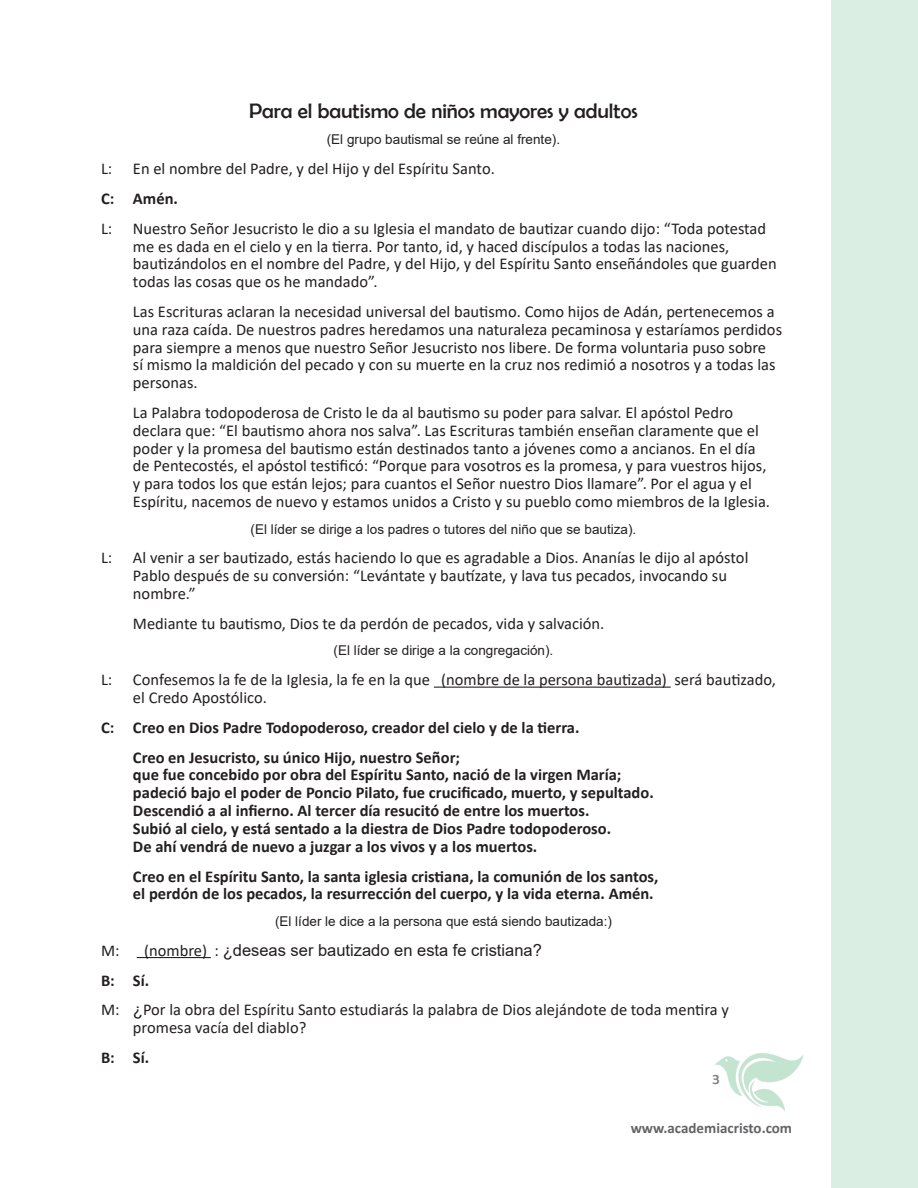
<style>
.page{position:relative;width:918px;height:1188px;background:#fff}
.page>*{position:absolute;margin:0;border:0;box-sizing:border-box;transform-origin:0 0}
.t1{font:21px "Berlin Sans FB";color:#231f20}
.t2{font:16.5px/17.9px "Calibri";color:#231f20}
.t3{font:700 16.5px/17.9px "Calibri";color:#231f20}
.t4{font:16.5px "Arial";color:#231f20}
.t5{font:700 15px "Calibri";color:#636366}
.t6{font:15px "Berlin Sans FB";color:#808285}
.t7{font:13.5px "Arial";color:#231f20}
.s1{font-family:"Calibri"}
.s2{font-family:"Arial"}
</style>
<div class="page">
<div style="left:832px;top:0;width:86px;height:1188px;background:#daeee3"></div>
<hr style="left:434px;top:687px;width:237px;height:1px;background:#231f20">
<hr style="left:137px;top:957px;width:74px;height:1px;background:#231f20">
<img style="left:715px;top:1053px;width:89px;height:59px">
<p class="t1" style="left:249px;top:99px;width:390px">Para el bautismo de niños mayores y adultos</p>
<p class="t7" style="left:327px;top:130px;width:235px">(El grupo bautismal se reúne al frente).</p>
<p class="t2" style="left:101px;top:159px;width:395px">L: En el nombre del Padre, y del Hijo y del Espíritu Santo.</p>
<p class="t3" style="left:101px;top:189px;width:78px">C: Amén.</p>
<p class="t2" style="left:133px;top:219px;width:645px;text-indent:-32px">L: Nuestro Señor Jesucristo le dio a su Iglesia el mandato de bautizar cuando dijo: “Toda potestad me es dada en el cielo y en la tierra. Por tanto, id, y haced discípulos a todas las naciones, bautizándolos en el nombre del Padre, y del Hijo, y del Espíritu Santo enseñándoles que guarden todas las cosas que os he mandado”.</p>
<p class="t2" style="left:133px;top:302px;width:651px">Las Escrituras aclaran la necesidad universal del bautismo. Como hijos de Adán, pertenecemos a una raza caída. De nuestros padres heredamos una naturaleza pecaminosa y estaríamos perdidos para siempre a menos que nuestro Señor Jesucristo nos libere. De forma voluntaria puso sobre<br>sí mismo la maldición del pecado y con su muerte en la cruz nos redimió a nosotros y a todas las personas.</p>
<p class="t2" style="left:133px;top:403px;width:639px">La Palabra todopoderosa de Cristo le da al bautismo su poder para salvar. El apóstol Pedro declara que: “El bautismo ahora nos salva”. Las Escrituras también enseñan claramente que el poder y la promesa del bautismo están destinados tanto a jóvenes como a ancianos. En el día de Pentecostés, el apóstol testificó: “Porque para vosotros es la promesa, y para vuestros hijos, y para todos los que están lejos; para cuantos el Señor nuestro Dios llamare”. Por el agua y el Espíritu, nacemos de nuevo y estamos unidos a Cristo y su pueblo como miembros de la Iglesia.</p>
<p class="t7" style="left:251px;top:520px;width:387px">(El líder se dirige a los padres o tutores del niño que se bautiza).</p>
<p class="t2" style="left:133px;top:549px;width:617px;text-indent:-32px">L: Al venir a ser bautizado, estás haciendo lo que es agradable a Dios. Ananías le dijo al apóstol<br>Pablo después de su conversión: “Levántate y bautízate, y lava tus pecados, invocando su nombre.”</p>
<p class="t2" style="left:133px;top:614px;width:473px">Mediante tu bautismo, Dios te da perdón de pecados, vida y salvación.</p>
<p class="t7" style="left:334px;top:641px;width:221px">(El líder se dirige a la congregación).</p>
<p class="t2" style="left:133px;top:670px;width:644px;text-indent:-32px">L: Confesemos la fe de la Iglesia, la fe en la que (nombre de la persona bautizada) será bautizado, el Credo Apostólico.</p>
<p class="t3" style="left:101px;top:718px;width:480px">C: Creo en Dios Padre Todopoderoso, creador del cielo y de la tierra.</p>
<p class="t3" style="left:133px;top:748px;width:522px">Creo en Jesucristo, su único Hijo, nuestro Señor;<br>que fue concebido por obra del Espíritu Santo, nació de la virgen María; padeció bajo el poder de Poncio Pilato, fue crucificado, muerto, y sepultado.<br>Descendió a al infierno. Al tercer día resucitó de entre los muertos.<br>Subió al cielo, y está sentado a la diestra de Dios Padre todopoderoso.<br>De ahí vendrá de nuevo a juzgar a los vivos y a los muertos.</p>
<p class="t3" style="left:133px;top:867px;width:527px">Creo en el Espíritu Santo, la santa iglesia cristiana, la comunión de los santos, el perdón de los pecados, la resurrección del cuerpo, y la vida eterna. Amén.</p>
<p class="t7" style="left:275px;top:912px;width:338px">(El líder le dice a la persona que está siendo bautizada:)</p>
<p class="t2" style="left:101px;top:941px;width:20px">M:</p>
<p class="t4" style="left:144px;top:939px;width:399px"><span class="s1">(nombre) :</span> ¿deseas ser bautizado en esta fe cristiana?</p>
<p class="t3" style="left:101px;top:971px;width:50px">B: Sí.</p>
<p class="t2" style="left:133px;top:1000px;width:597px;text-indent:-32px">M: <span class="s2">¿</span>Por la obra del Espíritu Santo estudiarás la palabra de Dios alejándote de toda mentira y promesa vacía del diablo?</p>
<p class="t3" style="left:101px;top:1048px;width:50px">B: Sí.</p>
<p class="t6" style="left:712px;top:1071px;width:9px">3</p>
<p class="t5" style="left:631px;top:1117px;width:163px">www.academiacristo.com</p>
</div>
